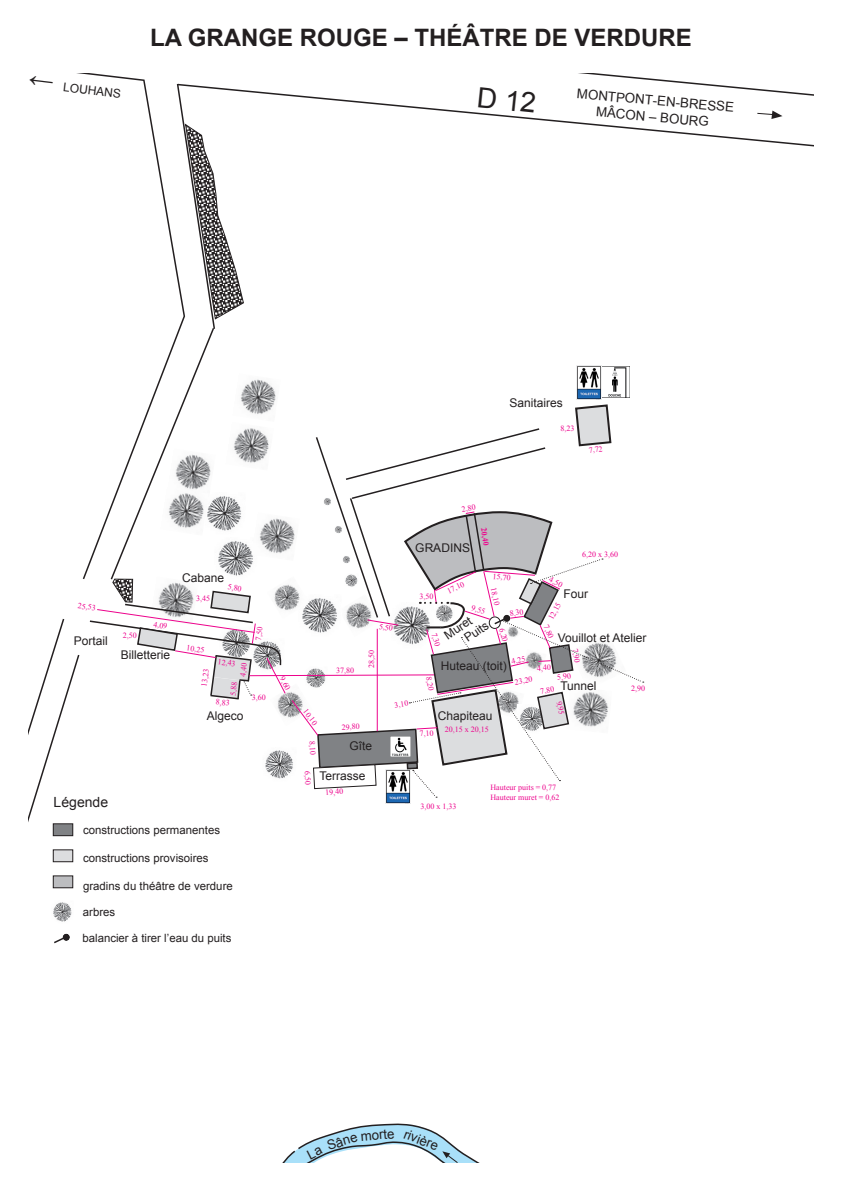
<style>
.page{position:relative;width:842px;height:1191px;background:#fff}
.page>*{position:absolute;margin:0;border:0;box-sizing:border-box;transform-origin:0 0}
.t1{font:700 24px "Arial";color:#231f20}
.t2{font:14px "Arial";color:#231f20}
.t3{font:13.3px/16.6px "Arial";color:#231f20;text-align:center}
.t4{font:12px "Arial";color:#231f20}
.t5{font:11.4px "Arial";color:#231f20}
.t6{font:8px "Times New Roman";color:#ed028c}
.t7{font:700 8px "Times New Roman";color:#ed028c}
.s1{font-size:25px}
</style>
<div class="page">
<img style="left:385px;top:798px;width:25px;height:5px">
<div style="left:53px;top:823px;width:20px;height:12px;background:#808285"></div>
<div style="left:53px;top:823px;width:20px;height:13px;border:1px solid #231f20"></div>
<div style="left:53px;top:876px;width:20px;height:11px;background:#bcbdc0"></div>
<div style="left:53px;top:875px;width:20px;height:13px;border:1px solid #231f20"></div>
<div style="left:53px;top:850px;width:20px;height:11px;background:#dcdddf"></div>
<div style="left:53px;top:849px;width:20px;height:13px;border:1px solid #231f20"></div>
<svg style="left:644px;top:83px;width:170px;height:64px"></svg>
<img style="left:53px;top:902px;width:19px;height:20px">
<svg style="left:54px;top:933px;width:16px;height:11px"></svg>
<svg style="left:282px;top:1123px;width:198px;height:40px"></svg>
<svg style="left:35px;top:73px;width:609px;height:725px"></svg>
<p class="t4" style="left:30px;top:74px;width:95px;rotate:7deg"><span class="s1">←</span> LOUHANS</p>
<p class="t1" style="left:150px;top:22px;width:543px">LA GRANGE ROUGE – THÉÂTRE DE VERDURE</p>
<p class="t3" style="left:578px;top:85px;width:159px;rotate:5deg">MONTPONT-EN-BRESSE<br>MÂCON – BOURG</p>
<p class="t6" style="left:461px;top:504px;width:16px;rotate:-10deg">2,80</p>
<p class="t4" style="left:415px;top:540px;width:56px">GRADINS</p>
<p class="t7" style="left:489px;top:526px;width:20px;rotate:81deg">20,40</p>
<p class="t4" style="left:509px;top:394px;width:55px">Sanitaires</p>
<p class="t6" style="left:561px;top:422px;width:15px">8,23</p>
<p class="t6" style="left:588px;top:445px;width:16px;rotate:-6deg">7,72</p>
<p class="t6" style="left:582px;top:549px;width:37px">6,20 x 3,60</p>
<p class="t6" style="left:79px;top:600px;width:19px;rotate:8deg">25,53</p>
<p class="t4" style="left:74px;top:632px;width:36px">Portail</p>
<p class="t6" style="left:123px;top:630px;width:15px">2,50</p>
<p class="t6" style="left:154px;top:618px;width:15px;rotate:9deg">4,09</p>
<p class="t4" style="left:121px;top:647px;width:51px">Billetterie</p>
<p class="t4" style="left:182px;top:570px;width:44px">Cabane</p>
<p class="t6" style="left:196px;top:593px;width:15px">3,45</p>
<p class="t6" style="left:229px;top:581px;width:15px;rotate:9deg">5,80</p>
<p class="t6" style="left:253px;top:639px;width:15px;rotate:-82deg">7,50</p>
<p class="t6" style="left:187px;top:642px;width:19px;rotate:8deg">10,25</p>
<p class="t6" style="left:199px;top:686px;width:19px;rotate:-82deg">13,23</p>
<p class="t6" style="left:218px;top:656px;width:20px;rotate:7deg">12,43</p>
<p class="t6" style="left:237px;top:676px;width:16px;rotate:-83deg">4,40</p>
<p class="t6" style="left:228px;top:695px;width:16px;rotate:-84deg">5,88</p>
<p class="t6" style="left:252px;top:692px;width:15px">3,60</p>
<p class="t6" style="left:216px;top:696px;width:16px;rotate:7deg">8,83</p>
<p class="t4" style="left:207px;top:707px;width:38px">Algeco</p>
<p class="t6" style="left:287px;top:674px;width:16px;rotate:62deg">9,60</p>
<p class="t6" style="left:309px;top:706px;width:20px;rotate:53deg">10,10</p>
<p class="t6" style="left:336px;top:664px;width:19px">37,80</p>
<p class="t6" style="left:380px;top:620px;width:15px;rotate:9deg">5,50</p>
<p class="t6" style="left:366px;top:668px;width:19px;rotate:-90deg">28,50</p>
<p class="t6" style="left:493px;top:570px;width:20px;rotate:5deg">15,70</p>
<p class="t6" style="left:552px;top:574px;width:16px;rotate:26deg">4,50</p>
<p class="t6" style="left:445px;top:586px;width:20px;rotate:-25deg">17,10</p>
<p class="t6" style="left:499px;top:586px;width:20px;rotate:77deg">18,10</p>
<p class="t4" style="left:563px;top:586px;width:26px">Four</p>
<p class="t6" style="left:419px;top:590px;width:15px">3,50</p>
<p class="t6" style="left:546px;top:616px;width:20px;rotate:-62deg">12,15</p>
<p class="t6" style="left:473px;top:602px;width:15px;rotate:17deg">9,55</p>
<p class="t6" style="left:509px;top:608px;width:16px;rotate:-7deg">8,30</p>
<p class="t4" style="left:441px;top:630px;width:32px;rotate:-34deg">Muret</p>
<p class="t4" style="left:461px;top:632px;width:28px;rotate:-34deg">Puits</p>
<p class="t4" style="left:558px;top:629px;width:90px">Vouillot et Atelier</p>
<p class="t6" style="left:551px;top:623px;width:16px;rotate:66deg">7,80</p>
<p class="t6" style="left:507px;top:627px;width:16px;rotate:75deg">6,20</p>
<p class="t6" style="left:439px;top:631px;width:15px;rotate:74deg">7,30</p>
<p class="t6" style="left:434px;top:676px;width:16px;rotate:80deg">8,20</p>
<p class="t6" style="left:514px;top:676px;width:20px;rotate:-9deg">23,20</p>
<p class="t6" style="left:580px;top:647px;width:16px;rotate:81deg">7,90</p>
<p class="t6" style="left:510px;top:656px;width:16px;rotate:-14deg">4,25</p>
<p class="t4" style="left:441px;top:657px;width:68px">Huteau (toit)</p>
<p class="t6" style="left:537px;top:662px;width:15px;rotate:-3deg">4,40</p>
<p class="t6" style="left:556px;top:672px;width:16px;rotate:-9deg">5,90</p>
<p class="t4" style="left:560px;top:678px;width:38px">Tunnel</p>
<p class="t6" style="left:631px;top:683px;width:15px">2,90</p>
<p class="t6" style="left:539px;top:686px;width:15px;rotate:-11deg">7,80</p>
<p class="t6" style="left:394px;top:699px;width:15px;rotate:-9deg">3,10</p>
<p class="t4" style="left:438px;top:708px;width:56px">Chapiteau</p>
<p class="t6" style="left:342px;top:721px;width:19px;rotate:-2deg">29,80</p>
<p class="t6" style="left:445px;top:724px;width:45px">20,15 x 20,15</p>
<p class="t6" style="left:419px;top:728px;width:15px;rotate:-4deg">7,10</p>
<p class="t6" style="left:564px;top:700px;width:16px;rotate:78deg">9,95</p>
<p class="t6" style="left:318px;top:741px;width:15px;rotate:87deg">8,10</p>
<p class="t4" style="left:349px;top:737px;width:24px">Gîte</p>
<p class="t2" style="left:54px;top:793px;width:56px">Légende</p>
<p class="t5" style="left:83px;top:822px;width:139px">constructions permanentes</p>
<p class="t5" style="left:83px;top:850px;width:127px">constructions provisoires</p>
<p class="t5" style="left:83px;top:878px;width:151px">gradins du théâtre de verdure</p>
<p class="t6" style="left:313px;top:770px;width:15px;rotate:87deg">6,50</p>
<p class="t4" style="left:320px;top:767px;width:48px">Terrasse</p>
<p class="t6" style="left:325px;top:787px;width:19px;rotate:-4deg">19,40</p>
<p class="t6" style="left:420px;top:800px;width:37px">3,00 x 1,33</p>
<p class="t6" style="left:490px;top:782px;width:67px">Hauteur puits = 0,77</p>
<p class="t6" style="left:490px;top:791px;width:70px">Hauteur muret = 0,62</p>
<p class="t5" style="left:83px;top:905px;width:34px">arbres</p>
<p class="t5" style="left:83px;top:930px;width:150px">balancier à tirer l’eau du puits</p>
<p class="t3" style="left:325px;top:1137px;width:33px;rotate:-17deg">Sâne</p>
<p class="t3" style="left:360px;top:1128px;width:36px;rotate:-5deg">morte</p>
<p class="t3" style="left:407px;top:1125px;width:38px;rotate:21deg">rivière</p>
</div>
